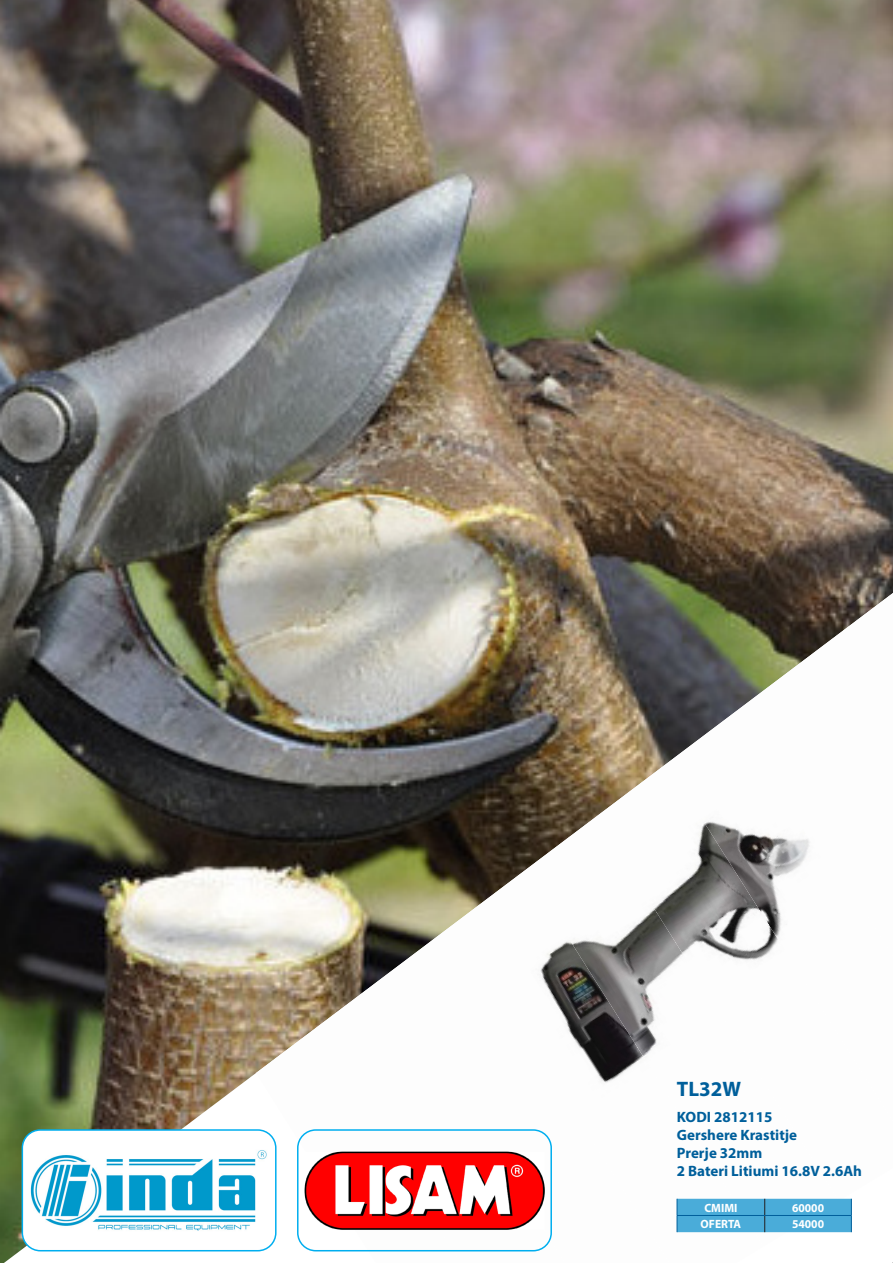
<style>
.page{position:relative;width:893px;height:1263px;background:#fff}
.page>*{position:absolute;margin:0;border:0;box-sizing:border-box;transform-origin:0 0}
.t1{font:700 21px "Myriad Pro";color:#005f9b}
.t2{font:700 15px "Myriad Pro";color:#005f9b}
.t3{font:700 12px "Myriad Pro";color:#fff;scale:.96 1}
</style>
<div class="page">
<img style="left:0;top:0;width:893px;height:1263px">
<img style="left:4px;top:593px;width:889px;height:670px">
<img style="left:879px;top:593px;width:14px;height:10px">
<img style="left:808px;top:603px;width:85px;height:54px">
<img style="left:738px;top:657px;width:155px;height:53px">
<img style="left:667px;top:710px;width:226px;height:53px">
<img style="left:596px;top:763px;width:297px;height:438px">
<img style="left:525px;top:817px;width:314px;height:429px">
<img style="left:455px;top:870px;width:308px;height:393px">
<img style="left:384px;top:923px;width:285px;height:340px">
<img style="left:313px;top:976px;width:252px;height:287px">
<img style="left:256px;top:1030px;width:205px;height:233px">
<div style="left:677px;top:1199px;width:175px;height:33px;background:#4aacd9"></div>
<img style="left:22px;top:1130px;width:254px;height:121px">
<div style="left:22px;top:1129px;width:255px;height:122px;border:2px solid #00aeef;border-radius:18px"></div>
<img style="left:298px;top:1130px;width:253px;height:121px">
<div style="left:297px;top:1129px;width:255px;height:122px;border:2px solid #00aeef;border-radius:18px"></div>
<p class="t1" style="left:677px;top:1075px;width:66px">TL32W</p>
<p class="t2" style="left:677px;top:1107px;width:97px">KODI 2812115</p>
<p class="t2" style="left:677px;top:1125px;width:122px">Gershere Krastitje</p>
<p class="t2" style="left:677px;top:1143px;width:87px">Prerje 32mm</p>
<p class="t2" style="left:677px;top:1161px;width:187px">2 Bateri Litiumi 16.8V 2.6Ah</p>
<p class="t3" style="left:704px;top:1200px;width:36px">CMIMI</p>
<p class="t3" style="left:792px;top:1200px;width:35px">60000</p>
<p class="t3" style="left:701px;top:1216px;width:44px">OFERTA</p>
<p class="t3" style="left:792px;top:1216px;width:35px">54000</p>
</div>
